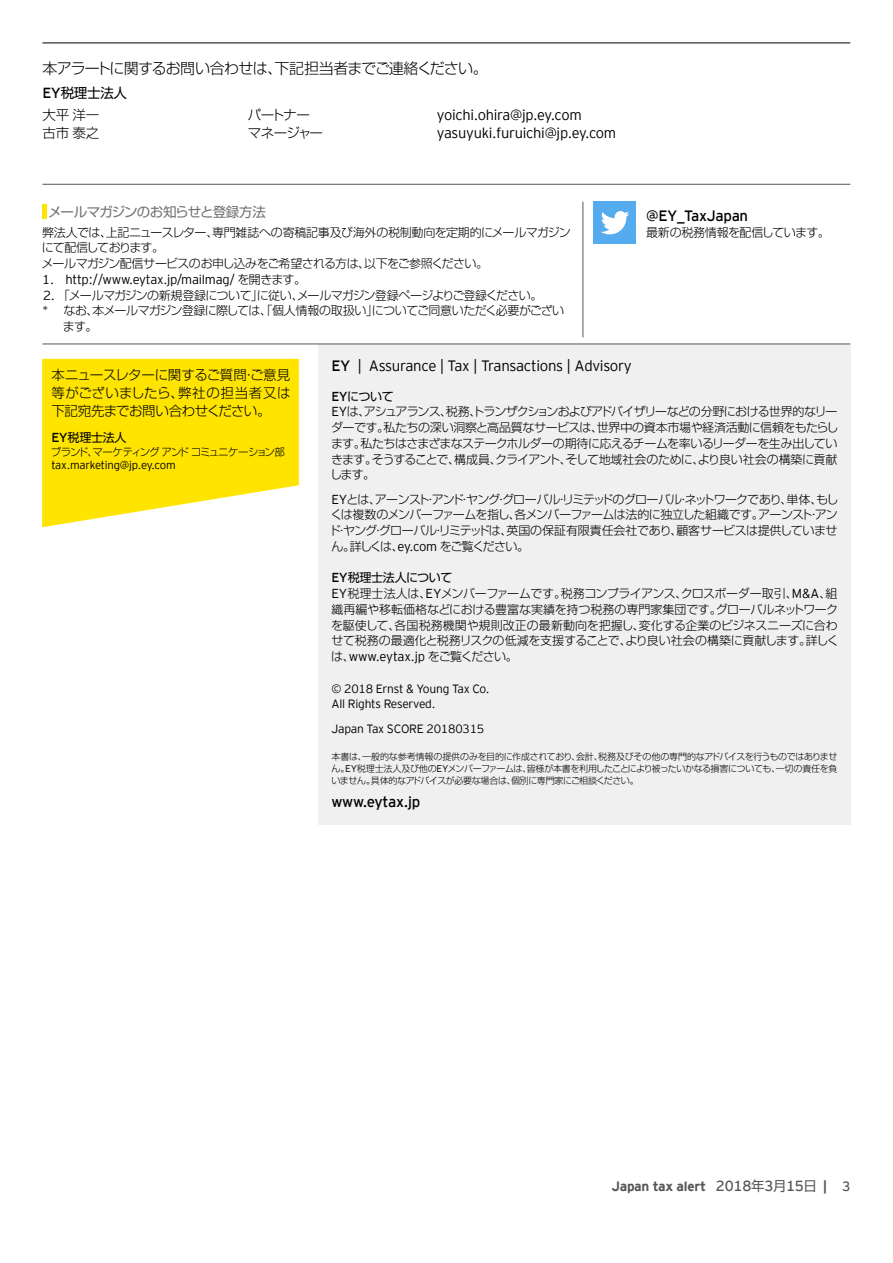
<style>
.page{position:relative;width:893px;height:1263px;background:#fff}
.page>*{position:absolute;margin:0;border:0;box-sizing:border-box;transform-origin:0 0}
.t1{font:300 15px "EY Interstate";letter-spacing:-.02em;color:#000}
.t2{font:300 15px "Shin Go Pro";letter-spacing:-.055em;color:#000}
.t3{font:15px "EY Interstate";letter-spacing:-.02em;color:#000}
.t4{font:300 14.7px "EY Interstate";letter-spacing:-.02em;color:#000}
.t5{font:300 13.5px/18px "Shin Go Pro";letter-spacing:-.035em;color:#000;text-align:justify}
.t6{font:700 13.5px "EY Interstate";letter-spacing:-.02em;color:#575756}
.t7{font:13.5px "Shin Go Pro";letter-spacing:-.06em;color:#747373}
.t8{font:13.5px/22.2px "Shin Go Pro";letter-spacing:-.02em;color:#000}
.t9{font:300 13.05px "EY Interstate";letter-spacing:-.02em;color:#000}
.t10{font:300 12px/15.8px "Shin Go Pro";letter-spacing:-.04em;color:#000}
.t11{font:300 12px/15.8px "Shin Go Pro";letter-spacing:-.02em;color:#000}
.t12{font:300 12px/15.8px "EY Interstate";letter-spacing:-.02em;color:#000}
.t13{font:300 12px "Shin Go Pro";letter-spacing:-.06em;color:#000}
.t14{font:12px "Shin Go Pro";letter-spacing:-.02em;color:#000}
.t15{font:300 11.4px "EY Interstate";letter-spacing:-.02em;color:#000}
.t16{font:300 10.5px "Shin Go Pro";letter-spacing:-.09em;color:#000}
.t17{font:300 9px/12px "Shin Go Pro";letter-spacing:-.04em;color:#000;text-align:justify}
.s1{font-family:"EY Interstate";font-size:14.7px}
.s2{font-weight:300}
.s3{font-family:"Shin Go Pro";font-size:12px}
.s4{font-family:"EY Interstate";font-size:13.05px}
.s5{font-weight:400}
.s6{font-family:"EY Interstate";font-weight:400;font-size:13.05px}
.s7{font-family:"EY Interstate";font-size:9.75px}
.s8{font-weight:400;font-size:14.7px}
.s9{font-family:"Shin Go Pro";font-weight:400}
</style>
<div class="page">
<div style="left:318px;top:344px;width:533px;height:480px;background:#f0f0f0"></div>
<hr style="left:42px;top:344px;width:808px;height:1px;background:#575756">
<svg style="left:42px;top:359px;width:257px;height:168px;background:#ffe71f"></svg>
<hr style="left:42px;top:204px;width:4px;height:15px;background:#ffe400">
<div style="left:594px;top:202px;width:42px;height:42px;background:#54abed"></div>
<svg style="left:601px;top:211px;width:28px;height:23px"></svg>
<hr style="left:582px;top:202px;width:1px;height:135px;background:#575756">
<hr style="left:42px;top:184px;width:808px;height:1px;background:#575756">
<hr style="left:42px;top:43px;width:808px;height:1px;background:#000">
<p class="t2" style="left:42px;top:56px;width:447px">本アラートに関するお問い合わせは、下記担当者までご連絡ください。</p>
<p class="t8" style="left:42px;top:80px;width:86px"><span class="s1">EY</span>税理士法人<span class="s2">大平洋一</span></p>
<p class="t5" style="left:248px;top:105px;width:64px">パートナー</p>
<p class="t4" style="left:437px;top:105px;width:146px">yoichi.ohira@jp.ey.com</p>
<p class="t5" style="left:42px;top:123px;width:58px">古市泰之</p>
<p class="t5" style="left:248px;top:123px;width:77px">マネージャー</p>
<p class="t4" style="left:437px;top:123px;width:181px">yasuyuki.furuichi@jp.ey.com</p>
<p class="t7" style="left:48px;top:200px;width:219px">メールマガジンのお知らせと登録方法</p>
<p class="t10" style="left:41px;top:223px;width:531px">弊法人では、上記ニュースレター、専門雑誌への寄稿記事及び海外の税制動向を定期的にメールマガジンにて配信しております。<br>メールマガジン配信サービスのお申し込みをご希望される方は、以下をご参照ください。</p>
<p class="t9" style="left:42px;top:270px;width:265px">1. http://www.eytax.jp/mailmag/ <span class="s3">を開きます。</span></p>
<p class="t13" style="left:43px;top:285px;width:501px"><span class="s4">2.</span> 「メールマガジンの新規登録について」に従い、メールマガジン登録ページよりご登録ください。</p>
<p class="t10" style="left:42px;top:301px;width:523px"><span class="s4">*</span> なお、本メールマガジン登録に際しては、「個人情報の取扱い」についてご同意いただく必要がござい</p>
<p class="t10" style="left:63px;top:317px;width:36px">ます。</p>
<p class="t3" style="left:646px;top:205px;width:103px">@EY_TaxJapan</p>
<p class="t10" style="left:646px;top:223px;width:185px">最新の税務情報を配信しています。</p>
<p class="t5" style="left:51px;top:364px;width:241px">本ニュースレターに関するご質問・ご意見等がございましたら、弊社の担当者又は下記宛先までお問い合わせください。</p>
<p class="t14" style="left:51px;top:428px;width:77px"><span class="s4">EY</span>税理士法人</p>
<p class="t16" style="left:51px;top:443px;width:236px">ブランド、マーケティングアンドコミュニケーション部</p>
<p class="t15" style="left:51px;top:457px;width:126px">tax.marketing@jp.ey.com</p>
<p class="t1" style="left:331px;top:355px;width:302px"><span class="s5">EY</span> | Assurance | Tax | Transactions | Advisory</p>
<p class="t10" style="left:330px;top:387px;width:510px"><span class="s6">EY</span><span class="s5">について<br></span><span class="s4">EY</span>は、アシュアランス、税務、トランザクションおよびアドバイザリーなどの分野における世界的なリーダーです。私たちの深い洞察と高品質なサービスは、世界中の資本市場や経済活動に信頼をもたらします。私たちはさまざまなステークホルダーの期待に応えるチームを率いるリーダーを生み出していきます。そうすることで、構成員、クライアント、そして地域社会のために、より良い社会の構築に貢献します。</p>
<p class="t10" style="left:329px;top:490px;width:511px;text-align:justify"><span class="s4">EY</span>とは、アーンスト・アンド・ヤング・グローバル・リミテッドのグローバル・ネットワークであり、単体、もしくは複数のメンバーファームを指し、各メンバーファームは法的に独立した組織です。アーンスト・アンド・ヤング・グローバル・リミテッドは、英国の保証有限責任会社であり、顧客サービスは提供していません。詳しくは、<span class="s4">ey.com</span> をご覧ください。</p>
<p class="t11" style="left:331px;top:568px;width:509px"><span class="s6">EY</span><span class="s5">税理士法人について<br></span><span class="s4">EY</span>税理士法人は、<span class="s4">EY</span>メンバーファームです。税務コンプライアンス、クロスボーダー取引、<span class="s4">M&amp;A</span>、組織再編や移転価格などにおける豊富な実績を持つ税務の専門家集団です。グローバルネットワークを駆使して、各国税務機関や規則改正の最新動向を把握し、変化する企業のビジネスニーズに合わせて税務の最適化と税務リスクの低減を支援することで、より良い社会の構築に貢献します。詳しく</p>
<p class="t9" style="left:331px;top:647px;width:188px"><span class="s3">は、</span>www.eytax.jp <span class="s3">をご覧ください。</span></p>
<p class="t12" style="left:331px;top:680px;width:160px">© 2018 Ernst &amp; Young Tax Co.<br>All Rights Reserved.</p>
<p class="t12" style="left:331px;top:720px;width:154px">Japan Tax SCORE 20180315</p>
<p class="t17" style="left:331px;top:750px;width:508px">本書は、一般的な参考情報の提供のみを目的に作成されており、会計、税務及びその他の専門的なアドバイスを行うものではありません。<span class="s7">EY</span>税理士法人及び他の<span class="s7">EY</span>メンバーファームは、皆様が本書を利用したことにより被ったいかなる損害についても、一切の責任を負いません。具体的なアドバイスが必要な場合は、個別に専門家にご相談ください。</p>
<p class="t3" style="left:331px;top:791px;width:90px">www.eytax.jp</p>
<p class="t6" style="left:611px;top:1177px;width:241px">Japan tax alert <span class="s8">2018</span><span class="s9">年</span><span class="s8">3</span><span class="s9">月</span><span class="s8">15</span><span class="s9">日</span> | <span class="s5">3</span></p>
</div>
